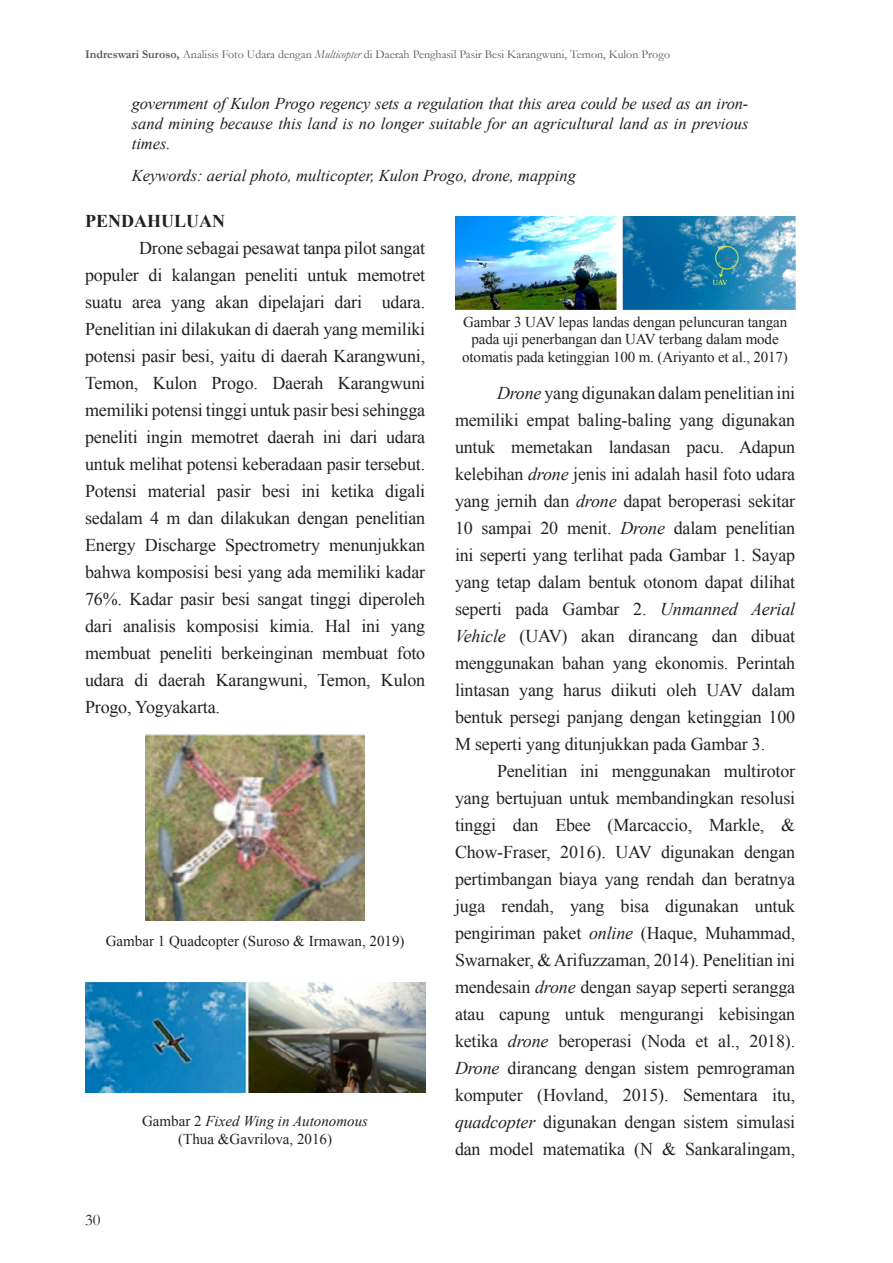
<style>
.page{position:relative;width:893px;height:1263px;background:#fff}
.page>*{position:absolute;margin:0;border:0;box-sizing:border-box;transform-origin:0 0}
.t1{font:18px/27px "Times New Roman";letter-spacing:-.01em;color:#222;text-align:justify}
.t2{font:18px/27px "Times New Roman";letter-spacing:-.01em;color:#231f20;text-align:justify}
.t3{font:700 18px "Times New Roman";color:#231f20}
.heading_1{font:italic 16.5px/19.8px "Times New Roman";color:#231f20}
.t4{font:16.5px "Garamond";color:#231f20}
.t5{font:15px/16.5px "Times New Roman";letter-spacing:-.01em;color:#222;text-align:center}
.t6{font:15px "Times New Roman";color:#231f20}
.t7{font:italic 15px "Times New Roman";color:#231f20}
.t8{font:12px "Garamond";color:#57585a}
.s1{font-weight:700}
.s2{font-style:italic}
.s3{font-style:normal}
.s4{color:#231f20}
</style>
<div class="page">
<img style="left:146px;top:734px;width:218px;height:186px">
<img style="left:455px;top:217px;width:340px;height:92px">
<img style="left:85px;top:982px;width:340px;height:111px">
<p class="t8" style="left:85px;top:46px;width:587px"><span class="s1">Indreswari Suroso,</span> Analisis Foto Udara dengan <span class="s2">Multicopter</span> di Daerah Penghasil Pasir Besi Karangwuni, Temon, Kulon Progo</p>
<p class="heading_1" style="left:132px;top:93px;width:618px">government of Kulon Progo regency sets a regulation that this area could be used as an iron-</p>
<p class="heading_1" style="left:132px;top:113px;width:618px">sand mining because this land is no longer suitable for an agricultural land as in previous times.</p>
<p class="heading_1" style="left:132px;top:165px;width:446px">Keywords: aerial photo, multicopter, Kulon Progo, drone, mapping</p>
<p class="t3" style="left:85px;top:208px;width:141px">PENDAHULUAN</p>
<p class="t2" style="left:85px;top:234px;width:342px;text-indent:54px">Drone sebagai pesawat tanpa pilot sangat populer di kalangan peneliti untuk memotret suatu area yang akan dipelajari dari udara.<br>Penelitian ini dilakukan di daerah yang memiliki potensi pasir besi, yaitu di daerah Karangwuni, Temon, Kulon Progo. Daerah Karangwuni memiliki potensi tinggi untuk pasir besi sehingga peneliti ingin memotret daerah ini dari udara untuk melihat potensi keberadaan pasir tersebut.<br>Potensi material pasir besi ini ketika digali sedalam 4 m dan dilakukan dengan penelitian Energy Discharge Spectrometry menunjukkan bahwa komposisi besi yang ada memiliki kadar 76%. Kadar pasir besi sangat tinggi diperoleh dari analisis komposisi kimia. Hal ini yang membuat peneliti berkeinginan membuat foto udara di daerah Karangwuni, Temon, Kulon Progo, Yogyakarta.</p>
<p class="t6" style="left:106px;top:931px;width:300px">Gambar 1 Quadcopter (Suroso &amp; Irmawan, 2019)</p>
<p class="t4" style="left:85px;top:1208px;width:17px">30</p>
<p class="t7" style="left:142px;top:1111px;width:227px"><span class="s3">Gambar 2</span> Fixed Wing in Autonomous</p>
<p class="t6" style="left:178px;top:1129px;width:155px">(Thua &amp;Gavrilova, 2016)</p>
<p class="t5" style="left:463px;top:314px;width:326px">Gambar 3 UAV lepas landas dengan peluncuran tangan pada uji penerbangan dan UAV terbang dalam mode</p>
<p class="t5" style="left:462px;top:348px;width:327px">otomatis pada ketinggian 100 m. (Ariyanto et al., 2017)</p>
<p class="t1" style="left:455px;top:379px;width:342px;text-indent:42px"><span class="s2">Drone</span> yang digunakan dalam penelitian ini memiliki empat baling-baling yang digunakan untuk memetakan landasan pacu. Adapun kelebihan <span class="s2">drone</span> jenis ini adalah hasil foto udara yang jernih dan <span class="s2">drone</span> dapat beroperasi sekitar 10 sampai 20 menit. <span class="s2">Drone</span> dalam penelitian ini seperti yang terlihat pada Gambar 1. Sayap yang tetap dalam bentuk otonom dapat dilihat seperti pada Gambar 2. <span class="s2">Unmanned Aerial Vehicle</span> (UAV) akan dirancang dan dibuat menggunakan bahan yang ekonomis. Perintah lintasan yang harus diikuti oleh UAV dalam bentuk persegi panjang dengan ketinggian 100<br>M seperti yang ditunjukkan pada Gambar 3.</p>
<p class="t1" style="left:455px;top:757px;width:342px;text-indent:42px">Penelitian ini menggunakan multirotor yang bertujuan untuk membandingkan resolusi tinggi dan Ebee (Marcaccio, Markle, &amp; Chow-Fraser, 2016). UAV digunakan dengan pertimbangan biaya yang rendah dan beratnya juga rendah, yang bisa digunakan untuk pengiriman paket <span class="s2">online</span> (Haque, Muhammad, Swarnaker, &amp; Arifuzzaman, 2014). Penelitian ini mendesain <span class="s2">drone</span> dengan sayap seperti serangga atau capung untuk mengurangi kebisingan ketika <span class="s2">drone</span> beroperasi (Noda et al., 2018).<br><span class="s2">Drone</span> dirancang dengan sistem pemrograman komputer (Hovland, 2015). <span class="s4">Sementara itu, </span><span class="s2">quadcopter</span> digunakan dengan sistem simulasi dan model matematika (N &amp; Sankaralingam,</p>
</div>
